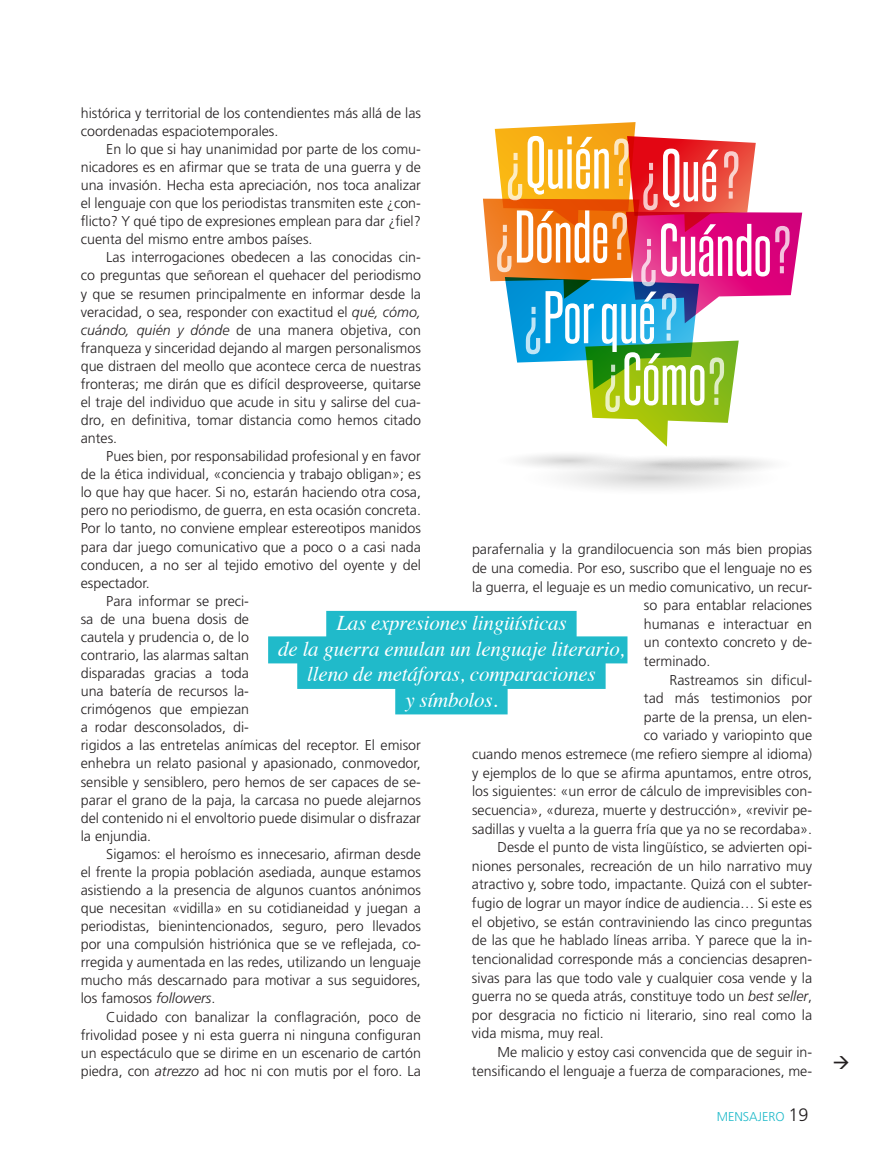
<style>
.page{position:relative;width:893px;height:1157px;background:#fff}
.page>*{position:absolute;margin:0;border:0;box-sizing:border-box;transform-origin:0 0}
.ENTRESACADO_FOSFORIT{font:italic 21px "Times";letter-spacing:-.01em;color:#fff}
.paragraph{font:300 14.25px/18px "Frutiger LT Std";color:#231f20;text-align:justify}
.t1{font:300 12.75px "Frutiger LT Std";color:#20baca}
.s1{font-style:italic}
.s2{font-size:18px;color:#231f20}
</style>
<div class="page">
<div style="left:326px;top:611px;width:251px;height:27px;background:#20baca"></div>
<div style="left:268px;top:636px;width:359px;height:27px;background:#20baca"></div>
<div style="left:297px;top:662px;width:309px;height:27px;background:#20baca"></div>
<div style="left:395px;top:687px;width:113px;height:27px;background:#20baca"></div>
<svg style="left:483px;top:122px;width:319px;height:368px"></svg>
<p class="paragraph" style="left:81px;top:104px;width:342px">histórica y territorial de los contendientes más allá de las coordenadas espaciotemporales.</p>
<p class="paragraph" style="left:81px;top:140px;width:342px;text-indent:26px">En lo que si hay unanimidad por parte de los comu&shy;nicadores es en afirmar que se trata de una guerra y de una invasión. Hecha esta apreciación, nos toca analizar el lenguaje con que los periodistas transmiten este ¿con&shy;flicto? Y qué tipo de expresiones emplean para dar ¿fiel? cuenta del mismo entre ambos países.</p>
<p class="paragraph" style="left:81px;top:249px;width:342px;text-indent:26px">Las interrogaciones obedecen a las conocidas cin&shy;co preguntas que señorean el quehacer del periodismo y que se resumen principalmente en informar desde la veracidad, o sea, responder con exactitud el <span class="s1">qué, cómo, cuándo, quién y dónde</span> de una manera objetiva, con franqueza y sinceridad dejando al margen personalismos que distraen del meollo que acontece cerca de nuestras fronteras; me dirán que es difícil desproveerse, quitarse el traje del individuo que acude in situ y salirse del cua&shy;dro, en definitiva, tomar distancia como hemos citado antes.</p>
<p class="paragraph" style="left:81px;top:447px;width:342px;text-indent:26px">Pues bien, por responsabilidad profesional y en favor de la ética individual, «conciencia y trabajo obligan»; es lo que hay que hacer. Si no, estarán haciendo otra cosa, pero no periodismo, de guerra, en esta ocasión concreta.<br>Por lo tanto, no conviene emplear estereotipos manidos para dar juego comunicativo que a poco o a casi nada conducen, a no ser al tejido emotivo del oyente y del espectador.</p>
<p class="paragraph" style="left:81px;top:592px;width:342px;text-align:left;text-indent:26px">Para informar se preci-<br>sa de una buena dosis de<br>cautela y prudencia o, de lo<br>contrario, las alarmas saltan<br>disparadas gracias a toda<br>una batería de recursos la-<br>crimógenos que empiezan<br>a rodar desconsolados, di-<br>rigidos a las entretelas anímicas del receptor. El emisor enhebra un relato pasional y apasionado, conmovedor, sensible y sensiblero, pero hemos de ser capaces de se&shy;parar el grano de la paja, la carcasa no puede alejarnos del contenido ni el envoltorio puede disimular o disfrazar la enjundia.</p>
<p class="paragraph" style="left:81px;top:845px;width:342px;text-indent:26px">Sigamos: el heroísmo es innecesario, afirman desde el frente la propia población asediada, aunque estamos asistiendo a la presencia de algunos cuantos anónimos que necesitan «vidilla» en su cotidianeidad y juegan a periodistas, bienintencionados, seguro, pero llevados por una compulsión histriónica que se ve reflejada, co&shy;rregida y aumentada en las redes, utilizando un lenguaje mucho más descarnado para motivar a sus seguidores, los famosos <span class="s1">followers</span>.</p>
<p class="paragraph" style="left:81px;top:1007px;width:342px;text-indent:26px">Cuidado con banalizar la conflagración, poco de frivolidad posee y ni esta guerra ni ninguna configuran un espectáculo que se dirime en un escenario de cartón piedra, con <span class="s1">atrezzo</span> ad hoc ni con mutis por el foro. La</p>
<p class="paragraph" style="left:472px;top:540px;width:342px">parafernalia y la grandilocuencia son más bien propias</p>
<p class="paragraph" style="left:472px;top:559px;width:342px">de una comedia. Por eso, suscribo que el lenguaje no es</p>
<p class="paragraph" style="left:472px;top:578px;width:342px">la guerra, el leguaje es un medio comunicativo, un recur-</p>
<p class="paragraph" style="left:644px;top:596px;width:170px">so para entablar relaciones</p>
<p class="paragraph" style="left:644px;top:615px;width:170px">humanas e interactuar en</p>
<p class="paragraph" style="left:644px;top:633px;width:170px">un contexto concreto y de-</p>
<p class="paragraph" style="left:644px;top:652px;width:68px">terminado.</p>
<p class="paragraph" style="left:472px;top:670px;width:342px;line-height:18.6px;text-align:right">Rastreamos sin dificul-<br>tad más testimonios por<br>parte de la prensa, un elen-<br>co variado y variopinto que<br>cuando menos estremece (me refiero siempre al idioma) y ejemplos de lo que se afirma apuntamos, entre otros, los siguientes: «un error de cálculo de imprevisibles con&shy;secuencia», «dureza, muerte y destrucción», «revivir pe&shy;sadillas y vuelta a la guerra fría que ya no se recordaba».</p>
<p class="paragraph" style="left:472px;top:838px;width:342px;line-height:18.6px;text-indent:26px">Desde el punto de vista lingüístico, se advierten opi&shy;niones personales, recreación de un hilo narrativo muy atractivo y, sobre todo, impactante. Quizá con el subter&shy;fugio de lograr un mayor índice de audiencia… Si este es el objetivo, se están contraviniendo las cinco preguntas de las que he hablado líneas arriba. Y parece que la in&shy;tencionalidad corresponde más a conciencias desapren&shy;sivas para las que todo vale y cualquier cosa vende y la guerra no se queda atrás, constituye todo un <span class="s1">best seller</span>, por desgracia no ficticio ni literario, sino real como la vida misma, muy real.</p>
<p class="paragraph" style="left:472px;top:1043px;width:342px;line-height:18.6px;text-align:right">Me malicio y estoy casi convencida que de seguir in&shy;tensificando el lenguaje a fuerza de comparaciones, me-</p>
<p class="t1" style="left:717px;top:1108px;width:93px">MENSAJERO <span class="s2">19</span></p>
<p class="ENTRESACADO_FOSFORIT" style="left:336px;top:605px;width:232px">Las expresiones lingüísticas</p>
<p class="ENTRESACADO_FOSFORIT" style="left:278px;top:630px;width:348px">de la guerra emulan un lenguaje literario,</p>
<p class="ENTRESACADO_FOSFORIT" style="left:307px;top:656px;width:290px">lleno de metáforas, comparaciones</p>
<p class="ENTRESACADO_FOSFORIT" style="left:405px;top:681px;width:94px">y símbolos.</p>
</div>
